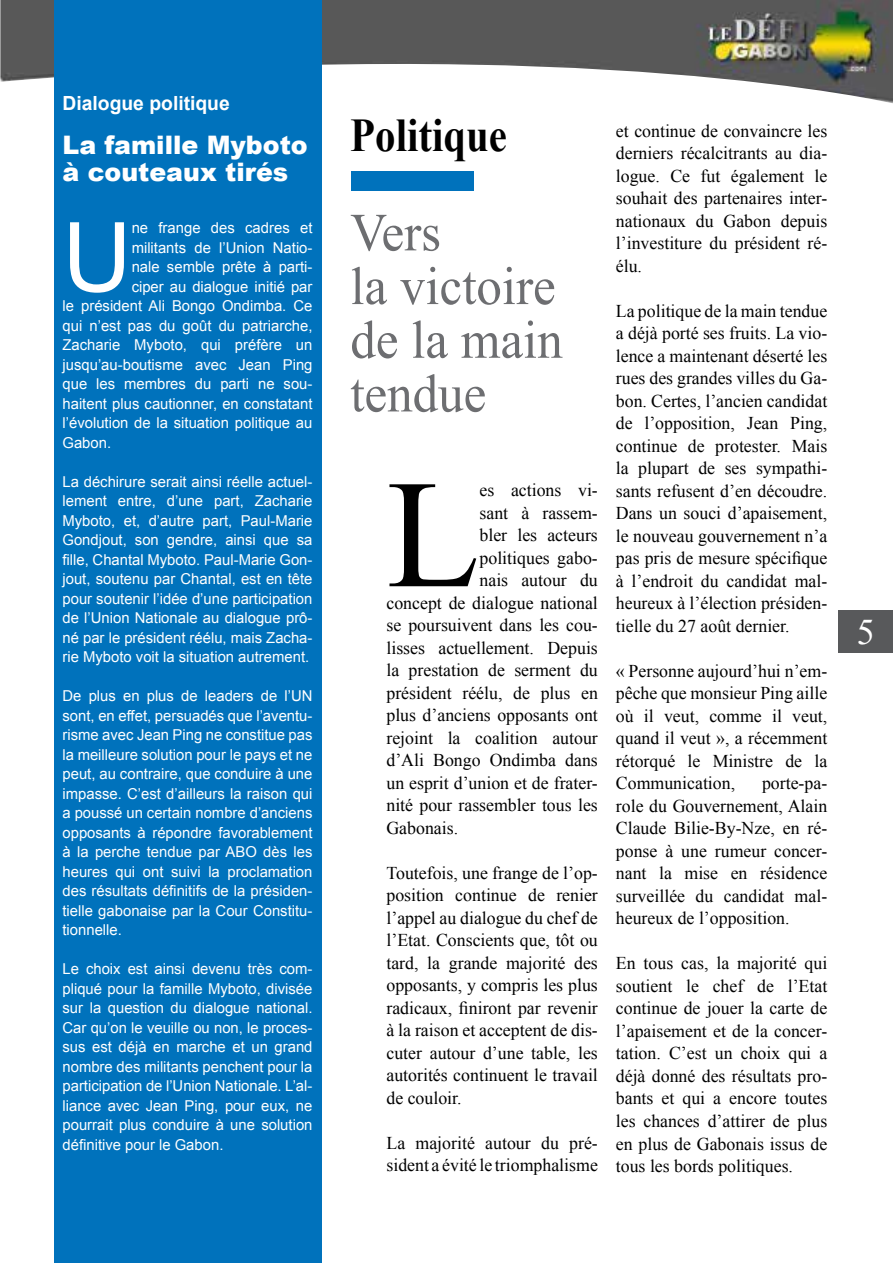
<style>
.page{position:relative;width:893px;height:1263px;background:#fff}
.page>*{position:absolute;margin:0;border:0;box-sizing:border-box;transform-origin:0 0}
.t1{font:153.9px "Times New Roman";color:#000}
.t2{font:96.75px "Arial";color:#fff}
.t3{font:53.7px/53.7px "Times New Roman";color:#6d6e71;scale:.95 1}
.t4{font:700 46.95px "Times New Roman";color:#000;scale:.87 1}
.t5{font:36px "Times New Roman";color:#fff}
.t6{font:900 25.5px/27px "Arial";color:#fff}
.t7{font:700 19.5px "Arial";color:#fff}
.t8{font:18px/22.5px "Times New Roman";color:#000;text-align:justify}
.t9{font:15px/19.5px "Arial";color:#fff;text-align:justify}
</style>
<div class="page">
<div style="left:839px;top:610px;width:54px;height:43px;background:#58595b"></div>
<img style="left:0;top:0;width:893px;height:103px">
<div style="left:351px;top:172px;width:123px;height:19px;background:#0072bc"></div>
<div style="left:54px;top:0;width:267px;height:1263px;background:#0072bc"></div>
<p class="t7" style="left:63px;top:89px;width:169px">Dialogue politique</p>
<h3 class="t6" style="left:63px;top:130px;width:247px">La famille Myboto à couteaux tirés</h3>
<h2 class="t2" style="left:63px;top:191px;width:71px">U</h2>
<p class="t9" style="left:132px;top:218px;width:182px">ne frange des cadres et</p>
<p class="t9" style="left:132px;top:237px;width:182px">militants de l’Union Natio-</p>
<p class="t9" style="left:132px;top:257px;width:182px">nale semble prête à parti-</p>
<p class="t9" style="left:132px;top:276px;width:182px">ciper au dialogue initié par</p>
<p class="t9" style="left:63px;top:296px;width:251px">le président Ali Bongo Ondimba. Ce</p>
<p class="t9" style="left:63px;top:315px;width:251px">qui n’est pas du goût du patriarche,</p>
<p class="t9" style="left:63px;top:335px;width:251px">Zacharie Myboto, qui préfère un</p>
<p class="t9" style="left:63px;top:354px;width:251px">jusqu’au-boutisme avec Jean Ping</p>
<p class="t9" style="left:63px;top:374px;width:252px">que les membres du parti ne sou-</p>
<p class="t9" style="left:63px;top:393px;width:251px">haitent plus cautionner, en constatant</p>
<p class="t9" style="left:63px;top:413px;width:251px">l’évolution de la situation politique au</p>
<p class="t9" style="left:63px;top:432px;width:50px">Gabon.</p>
<p class="t9" style="left:63px;top:471px;width:252px">La déchirure serait ainsi réelle actuel&shy;lement entre, d’une part, Zacharie Myboto, et, d’autre part, Paul-Marie Gondjout, son gendre, ainsi que sa fille, Chantal Myboto. Paul-Marie Gon&shy;jout, soutenu par Chantal, est en tête pour soutenir l’idée d’une participation de l’Union Nationale au dialogue prô&shy;né par le président réélu, mais Zacha&shy;rie Myboto voit la situation autrement.</p>
<p class="t9" style="left:63px;top:686px;width:252px">De plus en plus de leaders de l’UN sont, en effet, persuadés que l’aventu&shy;risme avec Jean Ping ne constitue pas la meilleure solution pour le pays et ne peut, au contraire, que conduire à une impasse. C’est d’ailleurs la raison qui a poussé un certain nombre d’anciens opposants à répondre favorablement à la perche tendue par ABO dès les heures qui ont suivi la proclamation des résultats définitifs de la présiden&shy;tielle gabonaise par la Cour Constitu&shy;tionnelle.</p>
<p class="t9" style="left:63px;top:959px;width:252px">Le choix est ainsi devenu très com&shy;pliqué pour la famille Myboto, divisée sur la question du dialogue national.<br>Car qu’on le veuille ou non, le proces&shy;sus est déjà en marche et un grand nombre des militants penchent pour la participation de l’Union Nationale. L’al&shy;liance avec Jean Ping, pour eux, ne pourrait plus conduire à une solution définitive pour le Gabon.</p>
<h3 class="t4" style="left:350px;top:101px;width:182px">Politique</h3>
<h3 class="t3" style="left:350px;top:204px;width:225px">Vers<br>la victoire de la main tendue</h3>
<h1 class="t1" style="left:386px;top:426px;width:95px">L</h1>
<p class="t8" style="left:479px;top:478px;width:120px">es actions vi-</p>
<p class="t8" style="left:479px;top:501px;width:120px">sant à rassem-</p>
<p class="t8" style="left:479px;top:523px;width:120px">bler les acteurs</p>
<p class="t8" style="left:479px;top:546px;width:120px">politiques gabo-</p>
<p class="t8" style="left:479px;top:568px;width:120px">nais autour du</p>
<p class="t8" style="left:386px;top:591px;width:213px">concept de dialogue national</p>
<p class="t8" style="left:386px;top:613px;width:213px">se poursuivent dans les cou-</p>
<p class="t8" style="left:386px;top:636px;width:213px">lisses actuellement. Depuis</p>
<p class="t8" style="left:386px;top:658px;width:213px">la prestation de serment du</p>
<p class="t8" style="left:386px;top:681px;width:213px">président réélu, de plus en</p>
<p class="t8" style="left:386px;top:703px;width:213px">plus d’anciens opposants ont</p>
<p class="t8" style="left:386px;top:726px;width:213px">rejoint la coalition autour</p>
<p class="t8" style="left:386px;top:748px;width:213px">d’Ali Bongo Ondimba dans</p>
<p class="t8" style="left:386px;top:771px;width:213px">un esprit d’union et de frater-</p>
<p class="t8" style="left:386px;top:793px;width:213px">nité pour rassembler tous les</p>
<p class="t8" style="left:386px;top:816px;width:73px">Gabonais.</p>
<p class="t8" style="left:386px;top:861px;width:213px">Toutefois, une frange de l’op&shy;position continue de renier l’appel au dialogue du chef de l’Etat. Conscients que, tôt ou tard, la grande majorité des opposants, y compris les plus radicaux, finiront par revenir à la raison et acceptent de dis&shy;cuter autour d’une table, les autorités continuent le travail de couloir.</p>
<p class="t8" style="left:386px;top:1131px;width:213px">La majorité autour du pré&shy;sident a évité le triomphalisme</p>
<p class="t8" style="left:616px;top:119px;width:213px">et continue de convaincre les derniers récalcitrants au dia&shy;logue. Ce fut également le souhait des partenaires inter&shy;nationaux du Gabon depuis l’investiture du président ré&shy;élu.</p>
<p class="t8" style="left:616px;top:299px;width:213px">La politique de la main tendue a déjà porté ses fruits. La vio&shy;lence a maintenant déserté les rues des grandes villes du Ga&shy;bon. Certes, l’ancien candidat de l’opposition, Jean Ping, continue de protester. Mais la plupart de ses sympathi&shy;sants refusent d’en découdre.<br>Dans un souci d’apaisement, le nouveau gouvernement n’a pas pris de mesure spécifique à l’endroit du candidat mal&shy;heureux à l’élection présiden&shy;tielle du 27 août dernier.</p>
<p class="t8" style="left:616px;top:659px;width:213px">« Personne aujourd’hui n’em&shy;pêche que monsieur Ping aille où il veut, comme il veut, quand il veut », a récemment rétorqué le Ministre de la Communication,</p>
<p class="t8" style="left:616px;top:772px;width:213px;text-indent:146px">porte-pa&shy;role du Gouvernement, Alain Claude Bilie-By-Nze, en ré&shy;ponse à une rumeur concer&shy;nant la mise en résidence surveillée du candidat mal&shy;heureux de l’opposition.</p>
<p class="t8" style="left:616px;top:952px;width:213px">En tous cas, la majorité qui soutient le chef de l’Etat continue de jouer la carte de l’apaisement et de la concer&shy;tation. C’est un choix qui a déjà donné des résultats pro&shy;bants et qui a encore toutes les chances d’attirer de plus en plus de Gabonais issus de tous les bords politiques.</p>
<h3 class="t5" style="left:857px;top:606px;width:19px">5</h3>
</div>
